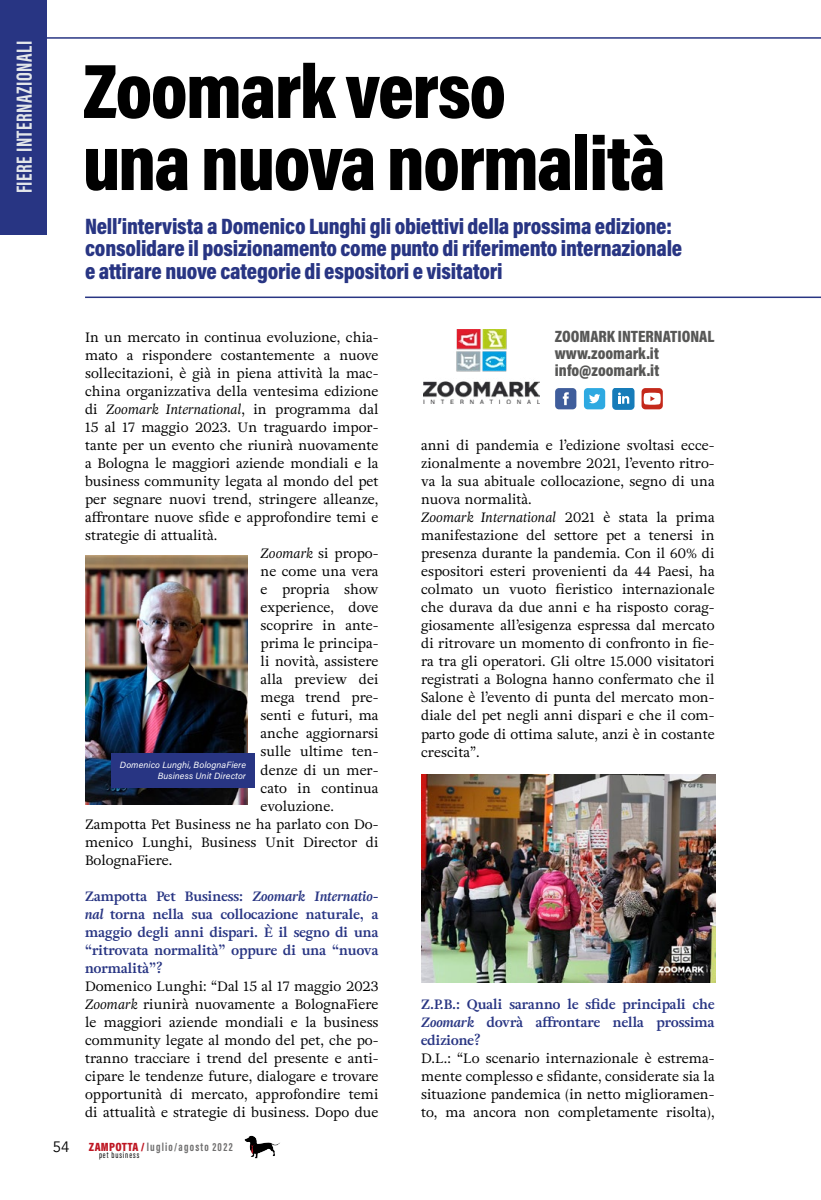
<style>
.page{position:relative;width:821px;height:1200px;background:#fff}
.page>*{position:absolute;margin:0;border:0;box-sizing:border-box;transform-origin:0 0}
.t1{font:900 78px/72px "Acumin Pro Cond";letter-spacing:-.02em;color:#000}
.t2{font:900 22.5px/22.5px "Acumin Pro Cond";letter-spacing:-.01em;color:#283583}
.t3{font:700 22.5px "Acumin Pro Extra Cond";letter-spacing:.025em;color:#e3e6ea}
.t4{font:900 16.5px/16.5px "Acumin Pro Cond";color:#575756}
.t5{font:15px "Avenir";color:#000}
.t6{font:13.5px/18px "Adriane Text";color:#000;text-align:justify}
.t7{font:700 13.5px/18px "Adriane Text";color:#283583;text-align:justify}
.t8{font:italic 13.5px "Adriane Text";color:#000}
.t9{font:700 12px "Acumin Pro Extra Cond";letter-spacing:.1em;color:#706f6f}
.t10{font:italic 9px/10.5px "Acumin Pro";letter-spacing:.01em;color:#fff;text-align:right}
.t11{font:9px "Acumin Pro Extra Cond";letter-spacing:.1em;color:#000}
.s1{font-style:normal}
.s2{font-style:italic}
.s3{font-family:"Acumin Pro Cond";font-weight:900;color:#be1622}
</style>
<div class="page">
<svg style="left:244px;top:1135px;width:36px;height:23px"></svg>
<hr style="left:85px;top:296px;width:736px;height:2px;background:#283583">
<div style="left:0;top:0;width:47px;height:234px;background:#283583"></div>
<hr style="left:44px;top:37px;width:777px;height:2px;background:#283583">
<img style="left:85px;top:555px;width:163px;height:249px">
<img style="left:421px;top:774px;width:294px;height:207px">
<div style="left:111px;top:753px;width:143px;height:34px;background:#283583"></div>
<img style="left:424px;top:329px;width:115px;height:74px">
<div style="left:555px;top:388px;width:21px;height:21px;background:#3f5d9b;border-radius:4px"></div>
<svg style="left:563px;top:392px;width:5px;height:13px"></svg>
<div style="left:612px;top:388px;width:22px;height:21px;background:#167cb9;border-radius:4px"></div>
<svg style="left:618px;top:392px;width:11px;height:11px"></svg>
<div style="left:584px;top:388px;width:21px;height:21px;background:#2ea9e1;border-radius:4px"></div>
<svg style="left:589px;top:394px;width:11px;height:9px"></svg>
<svg style="left:641px;top:388px;width:22px;height:21px"></svg>
<svg style="left:643px;top:392px;width:17px;height:12px"></svg>
<h2 class="t3" style="left:10px;top:193px;width:154px;rotate:-90deg">FIERE INTERNAZIONALI</h2>
<h1 class="t1" style="left:83px;top:53px;width:584px">Zoomark verso<br>una nuova normalità</h1>
<h2 class="t2" style="left:85px;top:214px;width:598px">Nell’intervista a Domenico Lunghi gli obiettivi della prossima edizione: consolidare il posizionamento come punto di riferimento internazionale e attirare nuove categorie di espositori e visitatori</h2>
<p class="t6" style="left:85px;top:328px;width:295px">In un mercato in continua evoluzione, chia-</p>
<p class="t6" style="left:85px;top:346px;width:295px">mato a rispondere costantemente a nuove</p>
<p class="t6" style="left:85px;top:364px;width:295px">sollecitazioni, è già in piena attività la mac-</p>
<p class="t6" style="left:85px;top:382px;width:295px">china organizzativa della ventesima edizione</p>
<p class="t8" style="left:85px;top:400px;width:295px"><span class="s1">di</span> Zoomark International<span class="s1">, in programma dal</span></p>
<p class="t6" style="left:85px;top:418px;width:295px">15 al 17 maggio 2023. Un traguardo impor-</p>
<p class="t6" style="left:85px;top:436px;width:295px">tante per un evento che riunirà nuovamente</p>
<p class="t6" style="left:85px;top:454px;width:295px">a Bologna le maggiori aziende mondiali e la</p>
<p class="t6" style="left:85px;top:472px;width:295px">business community legata al mondo del pet</p>
<p class="t6" style="left:85px;top:490px;width:295px">per segnare nuovi trend, stringere alleanze,</p>
<p class="t6" style="left:85px;top:508px;width:295px">affrontare nuove sfide e approfondire temi e</p>
<p class="t6" style="left:85px;top:526px;width:134px">strategie di attualità.</p>
<p class="t6" style="left:260px;top:544px;width:119px"><span class="s2">Zoomark</span> si propo-</p>
<p class="t6" style="left:260px;top:562px;width:120px">ne come una vera</p>
<p class="t6" style="left:260px;top:580px;width:119px">e propria show</p>
<p class="t6" style="left:260px;top:598px;width:119px">experience, dove</p>
<p class="t6" style="left:260px;top:616px;width:120px">scoprire in ante-</p>
<p class="t6" style="left:260px;top:634px;width:120px">prima le principa-</p>
<p class="t6" style="left:260px;top:652px;width:119px">li novità, assistere</p>
<p class="t6" style="left:260px;top:670px;width:119px">alla preview dei</p>
<p class="t6" style="left:260px;top:688px;width:119px">mega trend pre-</p>
<p class="t6" style="left:260px;top:706px;width:119px">senti e futuri, ma</p>
<p class="t6" style="left:260px;top:724px;width:119px">anche aggiornarsi</p>
<p class="t6" style="left:260px;top:742px;width:120px">sulle ultime ten-</p>
<p class="t6" style="left:260px;top:760px;width:120px">denze di un mer-</p>
<p class="t6" style="left:260px;top:778px;width:120px">cato in continua</p>
<p class="t6" style="left:260px;top:796px;width:75px">evoluzione.</p>
<p class="t6" style="left:85px;top:814px;width:295px">Zampotta Pet Business ne ha parlato con Do-</p>
<p class="t6" style="left:85px;top:832px;width:295px">menico Lunghi, Business Unit Director di</p>
<p class="t6" style="left:85px;top:850px;width:89px">BolognaFiere.</p>
<p class="t7" style="left:85px;top:886px;width:295px">Zampotta Pet Business: <span class="s2">Zoomark Internatio&shy;nal</span> torna nella sua collocazione naturale, a maggio degli anni dispari. È il segno di una “ritrovata normalità” oppure di una “nuova normalità”?</p>
<p class="t6" style="left:85px;top:976px;width:295px">Domenico Lunghi: “Dal 15 al 17 maggio 2023<br><span class="s2">Zoomark</span> riunirà nuovamente a BolognaFiere le maggiori aziende mondiali e la business community legate al mondo del pet, che po&shy;tranno tracciare i trend del presente e anti&shy;cipare le tendenze future, dialogare e trovare opportunità di mercato, approfondire temi di attualità e strategie di business. Dopo due</p>
<p class="t10" style="left:120px;top:759px;width:128px">Domenico Lunghi, BolognaFiere<br>Business Unit Director</p>
<p class="t5" style="left:53px;top:1137px;width:18px">54</p>
<p class="t9" style="left:89px;top:1139px;width:145px"><span class="s3">ZAMPOTTA /</span> luglio/agosto 2022</p>
<p class="t11" style="left:99px;top:1148px;width:42px">pet business</p>
<p class="t4" style="left:555px;top:328px;width:161px">ZOOMARK INTERNATIONAL www.zoomark.it info@zoomark.it</p>
<p class="t6" style="left:421px;top:436px;width:295px;text-align:left">anni di pandemia e l’edizione svoltasi ecce&shy;zionalmente a novembre 2021, l’evento ritro&shy;va la sua abituale collocazione, segno di una nuova normalità.<br><span class="s2">Zoomark International</span> 2021 è stata la prima manifestazione del settore pet a tenersi in presenza durante la pandemia. Con il 60% di espositori esteri provenienti da 44 Paesi, ha colmato un vuoto fieristico internazionale che durava da due anni e ha risposto corag&shy;giosamente all’esigenza espressa dal mercato di ritrovare un momento di confronto in fie&shy;ra tra gli operatori. Gli oltre 15.000 visitatori registrati a Bologna hanno confermato che il Salone è l’evento di punta del mercato mon&shy;diale del pet negli anni dispari e che il com&shy;parto gode di ottima salute, anzi è in costante crescita”.</p>
<p class="t7" style="left:421px;top:994px;width:295px">Z.P.B.: Quali saranno le sfide principali che <span class="s2">Zoomark</span> dovrà affrontare nella prossima edizione?</p>
<p class="t6" style="left:421px;top:1048px;width:295px">D.L.: “Lo scenario internazionale è estrema&shy;mente complesso e sfidante, considerate sia la situazione pandemica (in netto miglioramen&shy;to, ma ancora non completamente risolta),</p>
</div>
